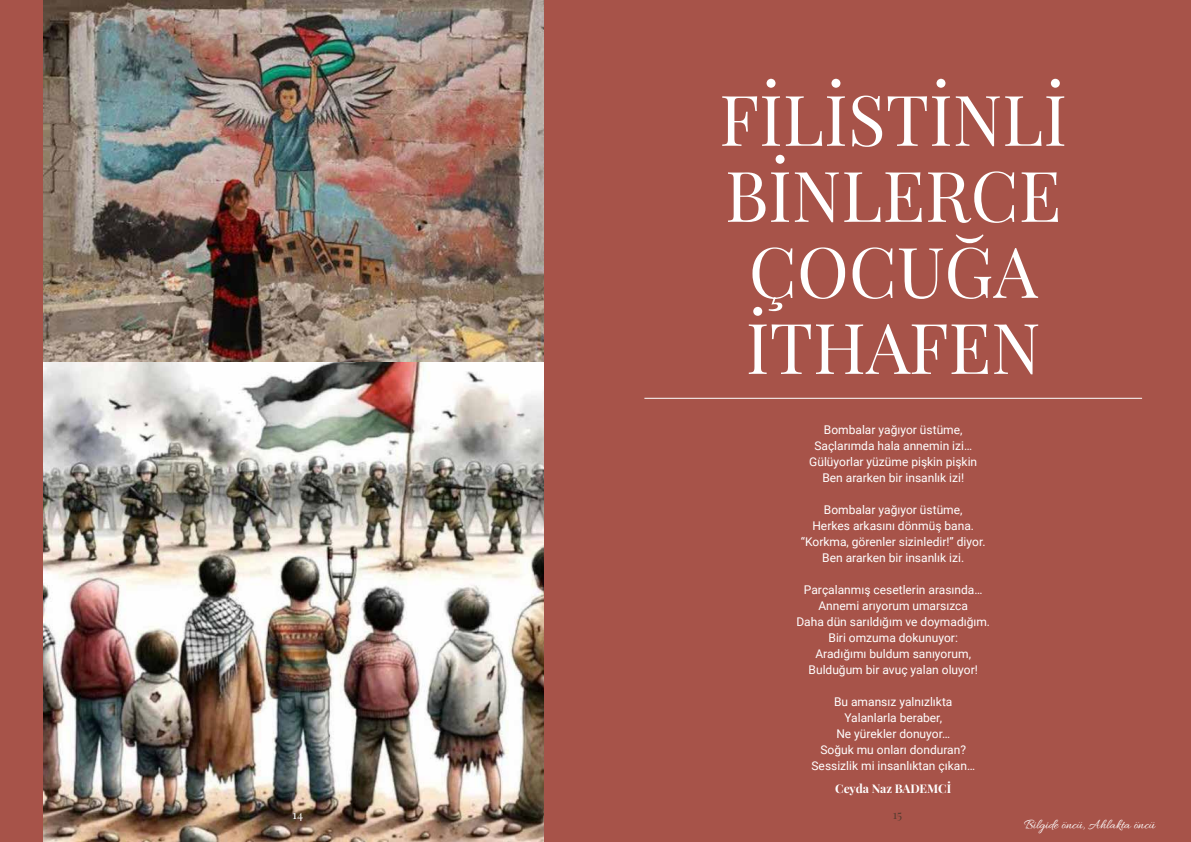
<style>
.page{position:relative;width:1191px;height:842px;background:#fff}
.page>*{position:absolute;margin:0;border:0;box-sizing:border-box;transform-origin:0 0}
.t1{font:70px/76px "Playfair Display";color:#fff;text-align:center}
.t2{font:14px "Allura";color:#fff}
.t3{font:12px/16px "Roboto";color:#fff;text-align:center}
.t4{font:700 12px "Playfair Display";letter-spacing:-.01em;color:#fff}
.t5{font:12px "Playfair Display";color:#fff}
.t6{font:12px "Playfair Display";color:#593c30}
</style>
<div class="page">
<img style="left:43px;top:0;width:501px;height:842px">
<div style="left:0;top:0;width:43px;height:842px;background:#a75349"></div>
<div style="left:544px;top:0;width:51px;height:842px;background:#a75349"></div>
<div style="left:595px;top:0;width:596px;height:842px;background:#a75349"></div>
<hr style="left:644px;top:398px;width:498px;height:1px;background:#fff">
<h1 class="t1" style="left:719px;top:76px;width:349px">FİLİSTİNLİ<br>BİNLERCE<br>ÇOCUĞA<br>İTHAFEN</h1>
<p class="t3" style="left:809px;top:421px;width:169px">Bombalar yağıyor üstüme,<br>Saçlarımda hala annemin izi…<br>Gülüyorlar yüzüme pişkin pişkin<br>Ben ararken bir insanlık izi!</p>
<p class="t3" style="left:801px;top:501px;width:186px">Bombalar yağıyor üstüme,<br>Herkes arkasını dönmüş bana. “Korkma, görenler sizinledir!” diyor.<br>Ben ararken bir insanlık izi.</p>
<p class="t3" style="left:796px;top:581px;width:195px">Parçalanmış cesetlerin arasında…<br>Annemi arıyorum umarsızca<br>Daha dün sarıldığım ve doymadığım.<br>Biri omzuma dokunuyor:<br>Aradığımı buldum sanıyorum,<br>Bulduğum bir avuç yalan oluyor!</p>
<p class="t3" style="left:811px;top:693px;width:165px">Bu amansız yalnızlıkta<br>Yalanlarla beraber,<br>Ne yürekler donuyor…<br>Soğuk mu onları donduran?<br>Sessizlik mi insanlıktan çıkan…</p>
<p class="t4" style="left:835px;top:779px;width:117px">Ceyda Naz BADEMCİ</p>
<p class="t5" style="left:292px;top:805px;width:12px">14</p>
<p class="t6" style="left:893px;top:805px;width:11px">15</p>
<p class="t2" style="left:1024px;top:816px;width:132px">Bilgide öncü, Ahlakta öncü</p>
</div>
